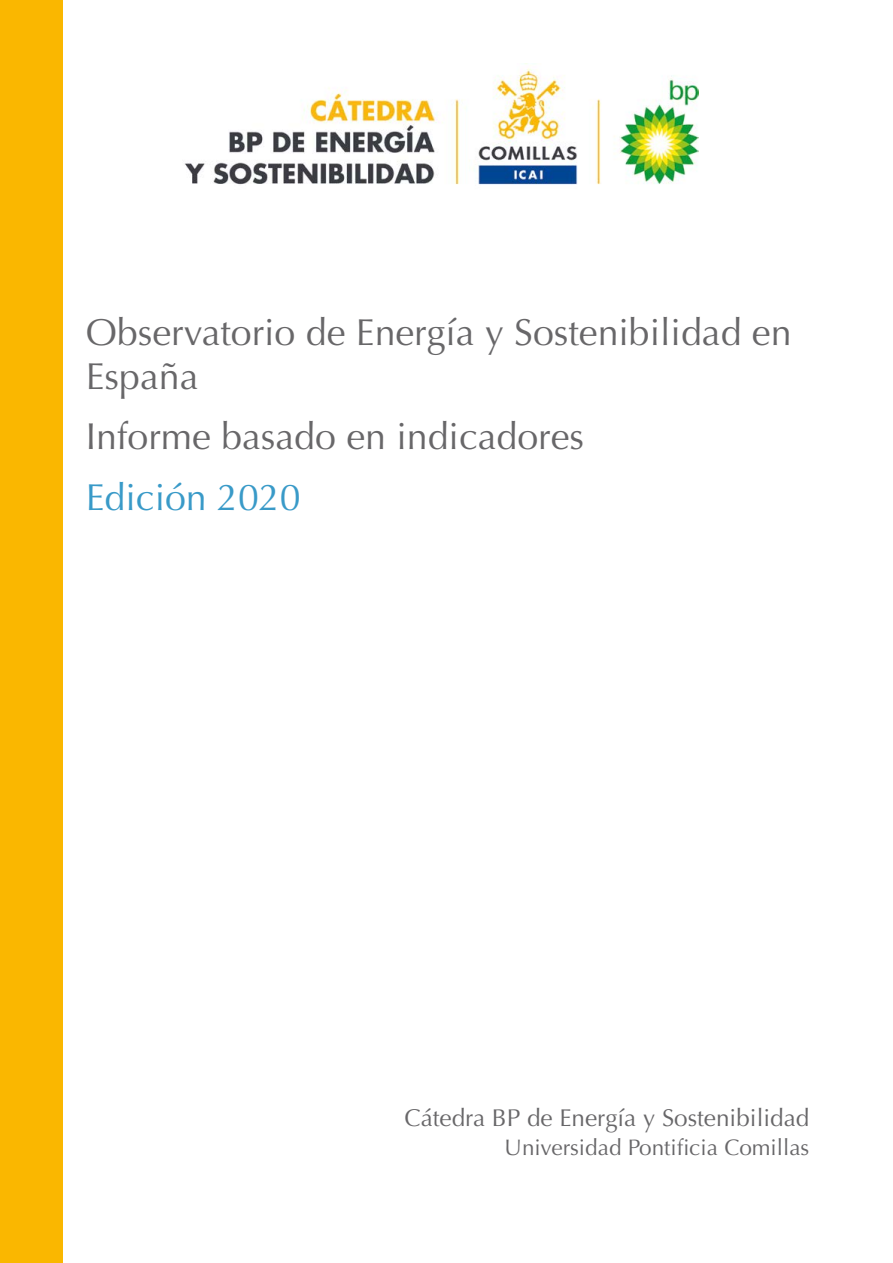
<style>
.page{position:relative;width:893px;height:1263px;background:#fff}
.page>*{position:absolute;margin:0;border:0;box-sizing:border-box;transform-origin:0 0}
.t1{font:37.5px/43.5px "Optima";color:#686769}
.t2{font:37.5px "Optima";color:#399ac8}
.t3{font:24.3px "Optima";color:#686769}
.t4{font:22.5px "Optima";color:#686769}
</style>
<div class="page">
<div style="left:0;top:0;width:62px;height:1263px;background:#fab700"></div>
<img style="left:184px;top:63px;width:514px;height:122px">
<p class="t1" style="left:86px;top:311px;width:707px">Observatorio de Energía y Sostenibilidad en<br>España</p>
<p class="t1" style="left:86px;top:415px;width:500px">Informe basado en indicadores</p>
<p class="t2" style="left:86px;top:475px;width:216px">Edición 2020</p>
<p class="t3" style="left:404px;top:1104px;width:406px">Cátedra BP de Energía y Sostenibilidad</p>
<p class="t4" style="left:505px;top:1134px;width:306px">Universidad Pontificia Comillas</p>
</div>
